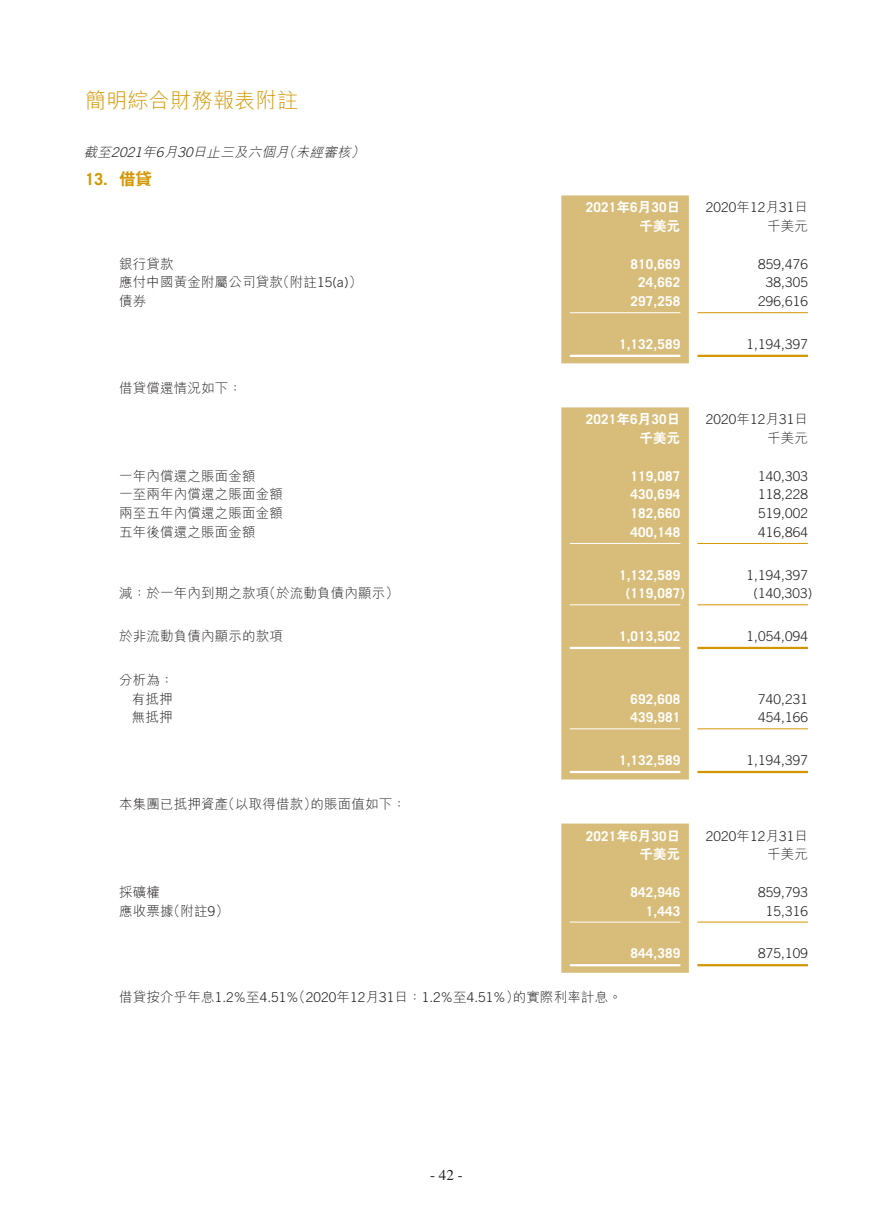
<style>
.page{position:relative;width:893px;height:1212px;background:#fff}
.page>*{position:absolute;margin:0;border:0;box-sizing:border-box;transform-origin:0 0}
.t1{font:300 21px "M Hei HK";letter-spacing:.015em;color:#d49600}
.t2{font:700 16.5px "Trade Gothic LT Std";color:#d49600}
.t3{font:15px "Times LT Std";color:#231f20}
.t4{font:300 13.5px "Trade Gothic LT Std";letter-spacing:.01em;color:#231f20}
.t5{font:300 13.5px/18.8px "M Hei HK";letter-spacing:.01em;color:#231f20;text-align:right}
.t6{font:700 13.5px "Trade Gothic LT Std";letter-spacing:.01em;color:#fff}
.t7{font:italic 300 13.5px "M Hei HK";color:#231f20}
.t8{font:800 13.5px "C Hei 2 HK";letter-spacing:.01em;color:#fff}
.s1{font-family:"Trade Gothic LT Std"}
.s2{font-family:"C Hei 2 HK";font-weight:800}
.s3{font-family:"M Hei HK"}
</style>
<div class="page">
<div style="left:561px;top:195px;width:128px;height:168px;background:#d7bd79"></div>
<hr style="left:570px;top:312px;width:110px;height:1px;background:#fff">
<hr style="left:697px;top:312px;width:111px;height:1px;background:#d49600">
<hr style="left:570px;top:355px;width:110px;height:2px;background:#fff">
<hr style="left:697px;top:355px;width:111px;height:2px;background:#d49600">
<div style="left:561px;top:407px;width:128px;height:372px;background:#d7bd79"></div>
<hr style="left:570px;top:543px;width:110px;height:1px;background:#fff">
<hr style="left:697px;top:543px;width:111px;height:1px;background:#d49600">
<hr style="left:570px;top:604px;width:110px;height:1px;background:#fff">
<hr style="left:697px;top:604px;width:111px;height:1px;background:#d49600">
<hr style="left:570px;top:647px;width:110px;height:2px;background:#fff">
<hr style="left:697px;top:647px;width:111px;height:2px;background:#d49600">
<hr style="left:570px;top:728px;width:110px;height:1px;background:#fff">
<hr style="left:697px;top:728px;width:111px;height:1px;background:#d49600">
<hr style="left:570px;top:771px;width:110px;height:2px;background:#fff">
<hr style="left:697px;top:771px;width:111px;height:2px;background:#d49600">
<div style="left:561px;top:823px;width:128px;height:150px;background:#d7bd79"></div>
<hr style="left:570px;top:922px;width:110px;height:1px;background:#fff">
<hr style="left:697px;top:922px;width:111px;height:1px;background:#d49600">
<hr style="left:570px;top:964px;width:110px;height:2px;background:#fff">
<hr style="left:697px;top:964px;width:111px;height:2px;background:#d49600">
<h1 class="t1" style="left:85px;top:86px;width:215px">簡明綜合財務報表附註</h1>
<p class="t7" style="left:84px;top:143px;width:286px">截至<span class="s1">2021</span>年<span class="s1">6</span>月<span class="s1">30</span>日止三及六個月（未經審核）</p>
<p class="t2" style="left:85px;top:169px;width:68px">13. <span class="s2">借貸</span></p>
<p class="t6" style="left:586px;top:199px;width:96px">2021<span class="s2">年</span>6<span class="s2">月</span>30<span class="s2">日</span></p>
<p class="t4" style="left:706px;top:200px;width:104px">2020<span class="s3">年</span>12<span class="s3">月</span>31<span class="s3">日</span></p>
<p class="t8" style="left:639px;top:217px;width:42px">千美元</p>
<p class="t5" style="left:767px;top:216px;width:42px">千美元</p>
<p class="t5" style="left:119px;top:254px;width:56px">銀行貸款</p>
<p class="t6" style="left:631px;top:256px;width:51px">810,669</p>
<p class="t4" style="left:758px;top:256px;width:51px">859,476</p>
<p class="t5" style="left:119px;top:273px;width:245px">應付中國黃金附屬公司貸款（附註<span class="s1">15(a)</span>）</p>
<p class="t6" style="left:638px;top:274px;width:44px">24,662</p>
<p class="t4" style="left:766px;top:275px;width:44px">38,305</p>
<p class="t5" style="left:119px;top:291px;width:29px">債券</p>
<p class="t6" style="left:631px;top:293px;width:51px">297,258</p>
<p class="t4" style="left:758px;top:293px;width:51px">296,616</p>
<p class="t6" style="left:619px;top:336px;width:63px">1,132,589</p>
<p class="t4" style="left:747px;top:336px;width:63px">1,194,397</p>
<p class="t5" style="left:119px;top:378px;width:124px">借貸償還情況如下：</p>
<p class="t6" style="left:586px;top:411px;width:96px">2021<span class="s2">年</span>6<span class="s2">月</span>30<span class="s2">日</span></p>
<p class="t4" style="left:706px;top:412px;width:104px">2020<span class="s3">年</span>12<span class="s3">月</span>31<span class="s3">日</span></p>
<p class="t8" style="left:639px;top:429px;width:42px">千美元</p>
<p class="t5" style="left:767px;top:428px;width:42px">千美元</p>
<p class="t5" style="left:119px;top:466px;width:138px">一年內償還之賬面金額</p>
<p class="t6" style="left:631px;top:468px;width:51px">119,087</p>
<p class="t4" style="left:758px;top:468px;width:51px">140,303</p>
<p class="t5" style="left:119px;top:485px;width:165px">一至兩年內償還之賬面金額</p>
<p class="t6" style="left:631px;top:486px;width:51px">430,694</p>
<p class="t4" style="left:758px;top:487px;width:51px">118,228</p>
<p class="t5" style="left:119px;top:503px;width:165px">兩至五年內償還之賬面金額</p>
<p class="t6" style="left:631px;top:505px;width:51px">182,660</p>
<p class="t4" style="left:758px;top:505px;width:51px">519,002</p>
<p class="t5" style="left:119px;top:522px;width:138px">五年後償還之賬面金額</p>
<p class="t6" style="left:631px;top:524px;width:51px">400,148</p>
<p class="t4" style="left:758px;top:524px;width:51px">416,864</p>
<p class="t6" style="left:619px;top:566px;width:63px">1,132,589</p>
<p class="t4" style="left:747px;top:567px;width:63px">1,194,397</p>
<p class="t5" style="left:119px;top:583px;width:281px">減：於一年內到期之款項（於流動負債內顯示）</p>
<p class="t6" style="left:626px;top:585px;width:61px">(119,087)</p>
<p class="t4" style="left:753px;top:585px;width:61px">(140,303)</p>
<p class="t5" style="left:119px;top:626px;width:165px">於非流動負債內顯示的款項</p>
<p class="t6" style="left:619px;top:628px;width:63px">1,013,502</p>
<p class="t4" style="left:747px;top:628px;width:63px">1,054,094</p>
<p class="t5" style="left:119px;top:670px;width:56px">分析為：有抵押</p>
<p class="t6" style="left:631px;top:690px;width:51px">692,608</p>
<p class="t4" style="left:758px;top:691px;width:51px">740,231</p>
<p class="t5" style="left:132px;top:707px;width:42px">無抵押</p>
<p class="t6" style="left:631px;top:709px;width:51px">439,981</p>
<p class="t4" style="left:758px;top:709px;width:51px">454,166</p>
<p class="t6" style="left:619px;top:752px;width:63px">1,132,589</p>
<p class="t4" style="left:747px;top:752px;width:63px">1,194,397</p>
<p class="t5" style="left:119px;top:794px;width:288px">本集團已抵押資產（以取得借款）的賬面值如下：</p>
<p class="t6" style="left:586px;top:827px;width:96px">2021<span class="s2">年</span>6<span class="s2">月</span>30<span class="s2">日</span></p>
<p class="t4" style="left:706px;top:828px;width:104px">2020<span class="s3">年</span>12<span class="s3">月</span>31<span class="s3">日</span></p>
<p class="t8" style="left:639px;top:845px;width:42px">千美元</p>
<p class="t5" style="left:767px;top:844px;width:42px">千美元</p>
<p class="t5" style="left:119px;top:882px;width:42px">採礦權</p>
<p class="t6" style="left:631px;top:884px;width:51px">842,946</p>
<p class="t4" style="left:758px;top:884px;width:51px">859,793</p>
<p class="t5" style="left:119px;top:901px;width:112px">應收票據（附註<span class="s1">9</span>）</p>
<p class="t6" style="left:646px;top:902px;width:36px">1,443</p>
<p class="t4" style="left:766px;top:903px;width:44px">15,316</p>
<p class="t6" style="left:631px;top:945px;width:51px">844,389</p>
<p class="t4" style="left:758px;top:945px;width:51px">875,109</p>
<p class="t4" style="left:119px;top:989px;width:504px"><span class="s3">借貸按介乎年息</span>1.2%<span class="s3">至</span>4.51%<span class="s3">（</span>2020<span class="s3">年</span>12<span class="s3">月</span>31<span class="s3">日：</span>1.2%<span class="s3">至</span>4.51%<span class="s3">）的實際利率計息。</span></p>
<p class="t3" style="left:430px;top:1167px;width:34px">- 42 -</p>
</div>
